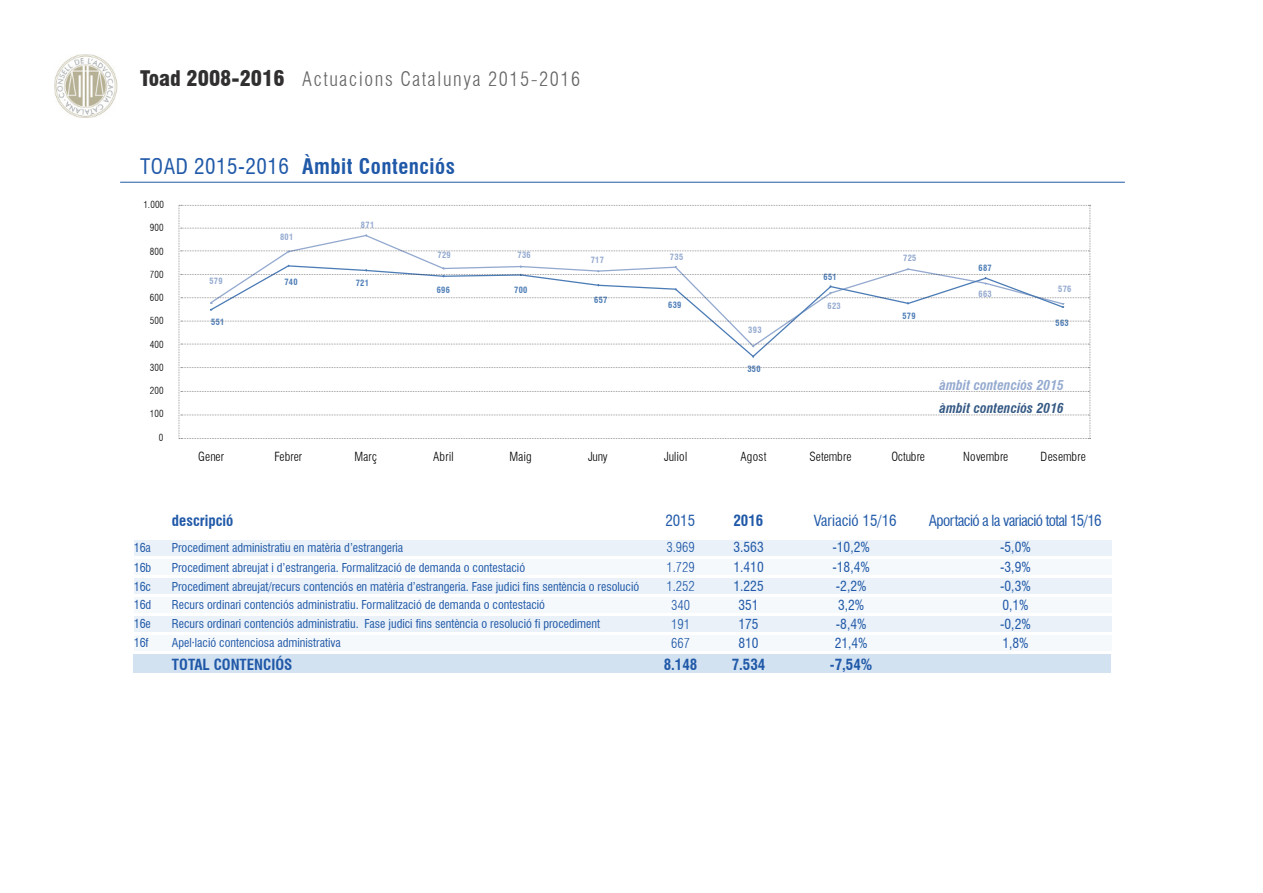
<style>
.page{position:relative;width:1263px;height:893px;background:#fff}
.page>*{position:absolute;margin:0;border:0;box-sizing:border-box;transform-origin:0 0}
.t1{font:700 condensed 21px "Swiss 721 BT";letter-spacing:.025em;color:#2059a8}
.t2{font:300 condensed 19.5px "Swiss 721 BT";letter-spacing:.08em;color:#636366}
.t3{font:700 condensed 15px "Swiss 721 BT";color:#2059a8}
.t4{font:condensed 15px "Swiss 721 BT";letter-spacing:-.04em;color:#2059a8}
.t5{font:condensed 15px "Swiss 721 BT";color:#2059a8}
.t6{font:condensed 13.5px "Swiss 721 BT";color:#2059a8}
.t7{font:300 condensed 13.5px "Swiss 721 BT";color:#2059a8}
.t8{font:italic 700 condensed 13.5px "Swiss 721 BT";letter-spacing:.005em;color:#355984}
.t9{font:italic 700 condensed 13.5px "Swiss 721 BT";letter-spacing:.005em;color:#93a9cf}
.t10{font:300 condensed 12.3px "Swiss 721 BT";letter-spacing:.005em;color:#000}
.t11{font:300 condensed 12.3px "Swiss 721 BT";letter-spacing:-.015em;color:#000}
.t12{font:condensed 12px "Swiss 721 BT";color:#2059a8}
.t13{font:300 condensed 9.75px "Swiss 721 BT";color:#000}
.t14{font:700 condensed 8.4px "Swiss 721 BT";letter-spacing:.04em;color:#93a9cf}
.t15{font:700 condensed 8.4px "Swiss 721 BT";letter-spacing:.04em;color:#4c7cb6}
.s1{font-weight:900;font-size:21px;color:#312f30}
.s2{font-weight:400}
</style>
<div class="page">
<div style="left:134px;top:540px;width:977px;height:15px;background:#eaf1f8"></div>
<div style="left:134px;top:617px;width:977px;height:15px;background:#eaf1f8"></div>
<div style="left:134px;top:655px;width:977px;height:18px;background:#d3e2f1"></div>
<div style="left:134px;top:578px;width:977px;height:16px;background:#eaf1f8"></div>
<div style="left:134px;top:559px;width:977px;height:15px;background:#f6f9fc"></div>
<div style="left:134px;top:636px;width:977px;height:15px;background:#f6f9fc"></div>
<div style="left:134px;top:597px;width:977px;height:16px;background:#f6f9fc"></div>
<img style="left:54px;top:54px;width:64px;height:63px">
<svg style="left:179px;top:205px;width:912px;height:234px"></svg>
<hr style="left:120px;top:182px;width:1005px;height:1px;background:#2059a8">
<h2 class="t2" style="left:140px;top:67px;width:442px"><span class="s1">Toad 2008-2016</span> Actuacions Catalunya 2015-2016</h2>
<h1 class="t1" style="left:140px;top:154px;width:316px"><span class="s2">TOAD 2015-2016</span> Àmbit Contenciós</h1>
<p class="t13" style="left:143px;top:199px;width:22px">1.000</p>
<p class="t13" style="left:150px;top:222px;width:15px">900</p>
<p class="t13" style="left:150px;top:245px;width:15px">800</p>
<p class="t13" style="left:150px;top:269px;width:15px">700</p>
<p class="t13" style="left:150px;top:292px;width:15px">600</p>
<p class="t13" style="left:150px;top:315px;width:15px">500</p>
<p class="t13" style="left:150px;top:338px;width:15px">400</p>
<p class="t13" style="left:150px;top:362px;width:15px">300</p>
<p class="t13" style="left:150px;top:385px;width:15px">200</p>
<p class="t13" style="left:150px;top:408px;width:15px">100</p>
<p class="t13" style="left:159px;top:431px;width:6px">0</p>
<p class="t14" style="left:209px;top:276px;width:15px">579</p>
<p class="t15" style="left:211px;top:317px;width:15px">551</p>
<p class="t14" style="left:280px;top:232px;width:15px">801</p>
<p class="t14" style="left:361px;top:220px;width:15px">871</p>
<p class="t15" style="left:284px;top:277px;width:15px">740</p>
<p class="t15" style="left:356px;top:278px;width:15px">721</p>
<p class="t14" style="left:438px;top:250px;width:15px">729</p>
<p class="t14" style="left:518px;top:250px;width:15px">736</p>
<p class="t15" style="left:437px;top:285px;width:15px">696</p>
<p class="t15" style="left:514px;top:285px;width:15px">700</p>
<p class="t14" style="left:591px;top:255px;width:15px">717</p>
<p class="t14" style="left:670px;top:252px;width:15px">735</p>
<p class="t15" style="left:594px;top:295px;width:15px">657</p>
<p class="t15" style="left:668px;top:299px;width:15px">639</p>
<p class="t14" style="left:748px;top:325px;width:15px">393</p>
<p class="t15" style="left:747px;top:363px;width:15px">350</p>
<p class="t15" style="left:823px;top:272px;width:15px">651</p>
<p class="t14" style="left:827px;top:301px;width:15px">623</p>
<p class="t14" style="left:903px;top:253px;width:15px">725</p>
<p class="t15" style="left:902px;top:311px;width:15px">579</p>
<p class="t15" style="left:978px;top:263px;width:15px">687</p>
<p class="t14" style="left:978px;top:289px;width:15px">663</p>
<p class="t14" style="left:1058px;top:284px;width:15px">576</p>
<p class="t15" style="left:1055px;top:318px;width:15px">563</p>
<p class="t9" style="left:939px;top:377px;width:126px">àmbit contenciós 2015</p>
<p class="t8" style="left:939px;top:400px;width:126px">àmbit contenciós 2016</p>
<p class="t10" style="left:198px;top:449px;width:27px">Gener</p>
<p class="t10" style="left:274px;top:449px;width:29px">Febrer</p>
<p class="t10" style="left:354px;top:449px;width:24px">Març</p>
<p class="t10" style="left:433px;top:449px;width:22px">Abril</p>
<p class="t10" style="left:509px;top:449px;width:24px">Maig</p>
<p class="t10" style="left:588px;top:449px;width:21px">Juny</p>
<p class="t10" style="left:664px;top:449px;width:25px">Juliol</p>
<p class="t10" style="left:740px;top:449px;width:28px">Agost</p>
<p class="t10" style="left:809px;top:449px;width:43px">Setembre</p>
<p class="t11" style="left:891px;top:449px;width:35px">Octubre</p>
<p class="t10" style="left:963px;top:449px;width:47px">Novembre</p>
<p class="t10" style="left:1040px;top:449px;width:47px">Desembre</p>
<p class="t3" style="left:172px;top:512px;width:63px">descripció</p>
<p class="t4" style="left:665px;top:512px;width:31px">2015</p>
<p class="t3" style="left:733px;top:512px;width:31px">2016</p>
<p class="t5" style="left:814px;top:512px;width:84px">Variació 15/16</p>
<p class="t4" style="left:929px;top:512px;width:174px">Aportació a la variació total 15/16</p>
<p class="t12" style="left:134px;top:540px;width:19px">16a</p>
<p class="t12" style="left:172px;top:540px;width:233px">Procediment administratiu en matèria d’estrangeria</p>
<p class="t7" style="left:666px;top:539px;width:30px">3.969</p>
<p class="t6" style="left:733px;top:539px;width:32px">3.563</p>
<p class="t6" style="left:832px;top:539px;width:39px">-10,2%</p>
<p class="t6" style="left:1000px;top:539px;width:32px">-5,0%</p>
<p class="t12" style="left:134px;top:560px;width:19px">16b</p>
<p class="t12" style="left:172px;top:560px;width:355px">Procediment abreujat i d’estrangeria. Formalització de demanda o contestació</p>
<p class="t7" style="left:666px;top:559px;width:30px">1.729</p>
<p class="t6" style="left:733px;top:559px;width:32px">1.410</p>
<p class="t6" style="left:832px;top:559px;width:39px">-18,4%</p>
<p class="t6" style="left:1000px;top:559px;width:32px">-3,9%</p>
<p class="t12" style="left:134px;top:579px;width:19px">16c</p>
<p class="t12" style="left:172px;top:579px;width:469px">Procediment abreujat/recurs contenciós en matèria d’estrangeria. Fase judici fins sentència o resolució</p>
<p class="t7" style="left:666px;top:578px;width:30px">1.252</p>
<p class="t6" style="left:733px;top:578px;width:32px">1.225</p>
<p class="t6" style="left:836px;top:578px;width:32px">-2,2%</p>
<p class="t6" style="left:1000px;top:578px;width:32px">-0,3%</p>
<p class="t12" style="left:134px;top:598px;width:19px">16d</p>
<p class="t12" style="left:172px;top:598px;width:375px">Recurs ordinari contenciós administratiu. Formalització de demanda o contestació</p>
<p class="t7" style="left:671px;top:597px;width:20px">340</p>
<p class="t6" style="left:738px;top:597px;width:22px">351</p>
<p class="t6" style="left:838px;top:597px;width:28px">3,2%</p>
<p class="t6" style="left:1002px;top:597px;width:28px">0,1%</p>
<p class="t12" style="left:134px;top:617px;width:19px">16e</p>
<p class="t12" style="left:172px;top:617px;width:430px">Recurs ordinari contenciós administratiu. Fase judici fins sentència o resolució fi procediment</p>
<p class="t7" style="left:671px;top:616px;width:20px">191</p>
<p class="t6" style="left:738px;top:616px;width:22px">175</p>
<p class="t6" style="left:836px;top:616px;width:32px">-8,4%</p>
<p class="t6" style="left:1000px;top:616px;width:32px">-0,2%</p>
<p class="t12" style="left:134px;top:636px;width:17px">16f</p>
<p class="t12" style="left:172px;top:636px;width:170px">Apel·lació contenciosa administrativa</p>
<p class="t7" style="left:671px;top:635px;width:20px">667</p>
<p class="t6" style="left:738px;top:635px;width:22px">810</p>
<p class="t6" style="left:835px;top:635px;width:34px">21,4%</p>
<p class="t6" style="left:1002px;top:635px;width:28px">1,8%</p>
<p class="t3" style="left:172px;top:656px;width:122px">TOTAL CONTENCIÓS</p>
<p class="t3" style="left:664px;top:656px;width:35px">8.148</p>
<p class="t3" style="left:732px;top:656px;width:35px">7.534</p>
<p class="t3" style="left:830px;top:656px;width:44px">-7,54%</p>
</div>
